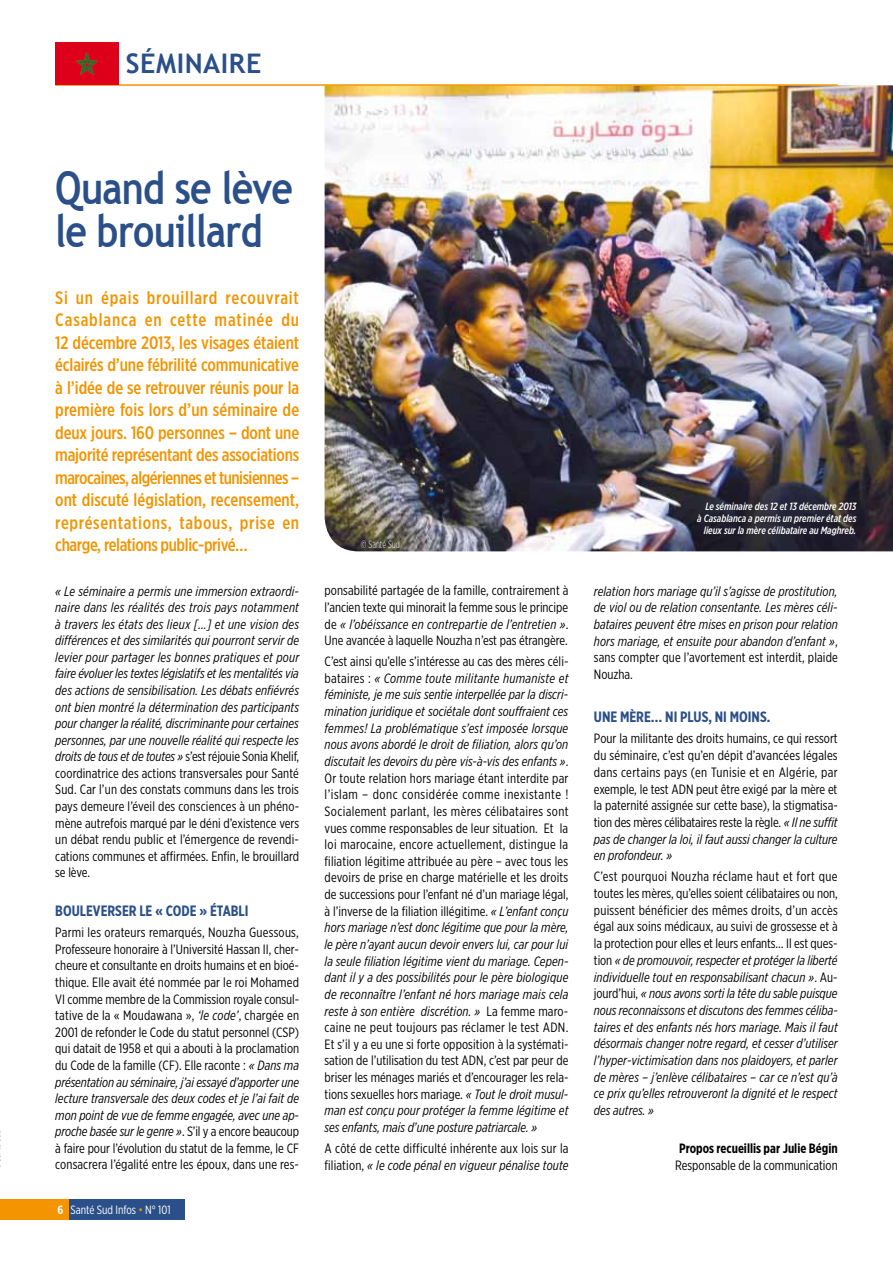
<style>
.page{position:relative;width:893px;height:1263px;background:#fff}
.page>*{position:absolute;margin:0;border:0;box-sizing:border-box;transform-origin:0 0}
.t1{font:700 45px/43.5px "Trebuchet MS";letter-spacing:-.02em;color:#2a4f89;scale:.83 1}
.t2{font:700 27px "Trebuchet MS";letter-spacing:.02em;color:#2a4f89}
.t3{font:500 18px/22.5px "Gotham X Narrow";letter-spacing:-.02em;color:#f39400;text-align:justify}
.t4{font:700 15px "Gotham X Narrow";color:#2a4f89}
.t5{font:13.5px/16.6px "Gotham X Narrow";color:#000;text-align:justify}
.t6{font:italic 13.5px/16.6px "Gotham X Narrow";color:#000;text-align:justify}
.t7{font:700 13.5px "Gotham X Narrow";color:#000}
.t8{font:12px "Gotham X Narrow";color:#fff}
.t9{font:italic 500 10.5px/12px "Gotham X Narrow";color:#fff;text-align:right}
.t10{font:300 10.5px "Gotham X Narrow";color:#fff;scale:.85 1}
.s1{font-style:normal}
.s2{font-style:italic}
.s3{font-weight:700}
.s4{color:#f39400}
</style>
<div class="page">
<img style="left:325px;top:85px;width:568px;height:466px">
<hr style="left:55px;top:84px;width:783px;height:2px;background:#f39400">
<img style="left:55px;top:43px;width:64px;height:42px">
<div style="left:0;top:1199px;width:184px;height:21px;background:#2a4f89"></div>
<div style="left:0;top:1199px;width:68px;height:21px;background:#f39400"></div>
<h2 class="t2" style="left:126px;top:47px;width:137px">séminaire</h2>
<h1 class="t1" style="left:55px;top:166px;width:288px">Quand se lève le brouillard</h1>
<p class="t3" style="left:55px;top:286px;width:245px">Si un épais brouillard recouvrait Casablanca en cette matinée du 12 décembre 2013, les visages étaient éclairés d’une fébrilité communicative à l’idée de se retrouver réunis pour la première fois lors d’un séminaire de deux jours. 160 personnes – dont une majorité représentant des associations marocaines, algériennes et tunisiennes – ont discuté législation, recensement, représentations, tabous, prise en charge, relations public-privé…</p>
<p class="t6" style="left:55px;top:582px;width:245px">« Le séminaire a permis une immersion extraordi&shy;naire dans les réalités des trois pays notamment à travers les états des lieux […] et une vision des différences et des similarités qui pourront servir de levier pour partager les bonnes pratiques et pour faire évoluer les textes législatifs et les mentalités via des actions de sensibilisation. Les débats enfiévrés ont bien montré la détermination des participants pour changer la réalité, discriminante pour certaines personnes, par une nouvelle réalité qui respecte les droits de tous et de toutes » <span class="s1">s’est réjouie Sonia Khelif, coordinatrice des actions transversales pour Santé Sud. Car l’un des constats communs dans les trois pays demeure l’éveil des consciences à un phéno&shy;mène autrefois marqué par le déni d’existence vers un débat rendu public et l’émergence de revendi&shy;cations communes et affirmées. Enfin, le brouillard se lève.</span></p>
<p class="t4" style="left:55px;top:902px;width:193px">BOULEVERSER LE « CODE » ÉTABLI</p>
<p class="t5" style="left:55px;top:924px;width:245px">Parmi les orateurs remarqués, Nouzha Guessous, Professeure honoraire à l’Université Hassan II, cher&shy;cheure et consultante en droits humains et en bioé&shy;thique. Elle avait été nommée par le roi Mohamed VI comme membre de la Commission royale consul&shy;tative de la « Moudawana », <span class="s2">‘le code’</span>, chargée en 2001 de refonder le Code du statut personnel (CSP) qui datait de 1958 et qui a abouti à la proclamation du Code de la famille (CF). Elle raconte : <span class="s2">« Dans ma présentation au séminaire, j’ai essayé d’apporter une lecture transversale des deux codes et je l’ai fait de mon point de vue de femme engagée, avec une ap&shy;proche basée sur le genre »</span>. S’il y a encore beaucoup à faire pour l’évolution du statut de la femme, le CF consacrera l’égalité entre les époux, dans une res-</p>
<p class="t8" style="left:57px;top:1203px;width:115px"><span class="s3">6</span> Santé Sud Infos <span class="s4">•</span> N° 101</p>
<p class="t10" style="left:361px;top:538px;width:48px">© Santé Sud</p>
<p class="t5" style="left:325px;top:582px;width:245px">ponsabilité partagée de la famille, contrairement à l’ancien texte qui minorait la femme sous le principe de <span class="s2">« l’obéissance en contrepartie de l’entretien »</span>.<br>Une avancée à laquelle Nouzha n’est pas étrangère.</p>
<p class="t5" style="left:325px;top:653px;width:245px">C’est ainsi qu’elle s’intéresse au cas des mères céli&shy;bataires : <span class="s2">« Comme toute militante humaniste et féministe, je me suis sentie interpellée par la discri&shy;mination juridique et sociétale dont souffraient ces femmes! La problématique s’est imposée lorsque nous avons abordé le droit de filiation, alors qu’on discutait les devoirs du père vis-à-vis des enfants »</span>.<br>Or toute relation hors mariage étant interdite par l’islam – donc considérée comme inexistante !<br>Socialement parlant, les mères célibataires sont vues comme responsables de leur situation. Et la loi marocaine, encore actuellement, distingue la filiation légitime attribuée au père – avec tous les devoirs de prise en charge matérielle et les droits de successions pour l’enfant né d’un mariage légal, à l’inverse de la filiation illégitime. <span class="s2">« L’enfant conçu hors mariage n’est donc légitime que pour la mère, le père n’ayant aucun devoir envers lui, car pour lui la seule filiation légitime vient du mariage. Cepen&shy;dant il y a des possibilités pour le père biologique de reconnaître l’enfant né hors mariage mais cela reste à son entière discrétion. »</span> La femme maro&shy;caine ne peut toujours pas réclamer le test ADN.<br>Et s’il y a eu une si forte opposition à la systémati&shy;sation de l’utilisation du test ADN, c’est par peur de briser les ménages mariés et d’encourager les rela&shy;tions sexuelles hors mariage. <span class="s2">« Tout le droit musul&shy;man est conçu pour protéger la femme légitime et ses enfants, mais d’une posture patriarcale. »</span></p>
<p class="t5" style="left:325px;top:1139px;width:245px">A côté de cette difficulté inhérente aux lois sur la filiation, <span class="s2">« le code pénal en vigueur pénalise toute</span></p>
<p class="t9" style="left:697px;top:500px;width:161px">Le séminaire des 12 et 13 décembre 2013<br>à Casablanca a permis un premier état des lieux sur la mère célibataire au Maghreb.</p>
<p class="t6" style="left:594px;top:582px;width:245px">relation hors mariage qu’il s’agisse de prostitution, de viol ou de relation consentante. Les mères céli&shy;bataires peuvent être mises en prison pour relation hors mariage, et ensuite pour abandon d’enfant »<span class="s1">, sans compter que l’avortement est interdit, plaide Nouzha.</span></p>
<p class="t4" style="left:594px;top:708px;width:178px">UNE MÈRE… NI PLUS, NI MOINS.</p>
<p class="t5" style="left:594px;top:730px;width:245px">Pour la militante des droits humains, ce qui ressort du séminaire, c’est qu’en dépit d’avancées légales dans certains pays (en Tunisie et en Algérie, par exemple, le test ADN peut être exigé par la mère et la paternité assignée sur cette base), la stigmatisa&shy;tion des mères célibataires reste la règle. <span class="s2">« Il ne suffit pas de changer la loi, il faut aussi changer la culture en profondeur. »</span></p>
<p class="t6" style="left:594px;top:868px;width:245px"><span class="s1">C’est pourquoi Nouzha réclame haut et fort que toutes les mères, qu’elles soient célibataires ou non, puissent bénéficier des mêmes droits, d’un accès égal aux soins médicaux, au suivi de grossesse et à la protection pour elles et leurs enfants… Il est ques&shy;tion</span> « de promouvoir, respecter et protéger la liberté individuelle tout en responsabilisant chacun »<span class="s1">. Au&shy;jourd’hui,</span> « nous avons sorti la tête du sable puisque nous reconnaissons et discutons des femmes céliba&shy;taires et des enfants nés hors mariage. Mais il faut désormais changer notre regard, et cesser d’utiliser l’hyper-victimisation dans nos plaidoyers, et parler de mères – j’enlève célibataires – car ce n’est qu’à ce prix qu’elles retrouveront la dignité et le respect des autres. »</p>
<p class="t7" style="left:679px;top:1140px;width:160px">PROPOS RECUEILLIS PAR JULIE BÉGIN</p>
<p class="t5" style="left:675px;top:1156px;width:164px">Responsable de la communication</p>
</div>
